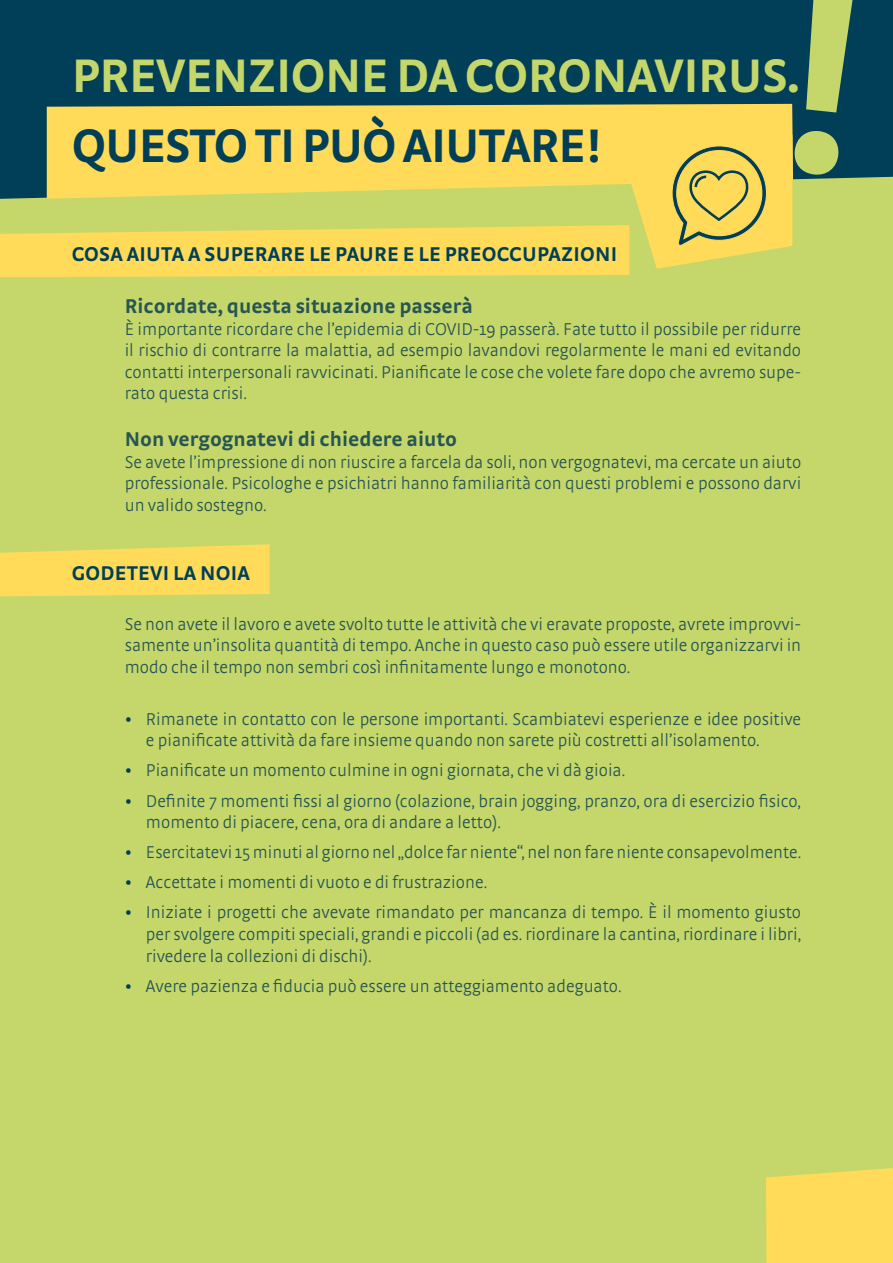
<style>
.page{position:relative;width:893px;height:1263px;background:#fff}
.page>*{position:absolute;margin:0;border:0;box-sizing:border-box;transform-origin:0 0}
.t1{font:700 49.5px "Strada OT";letter-spacing:-.01em;color:#c5d76a}
.t2{font:700 49.5px "Strada OT";letter-spacing:-.02em;color:#003f57}
.t3{font:700 21px "Strada OT";color:#275553}
.t4{font:700 21px "Strada OT";letter-spacing:.01em;color:#003f57}
.t5{font:300 18px/21.6px "Strada OT";color:#275553;text-align:justify}
.s1{font-weight:700;color:#003f57}
</style>
<div class="page">
<div style="left:0;top:129px;width:893px;height:1134px;background:#c5d76a"></div>
<div style="left:853px;top:0;width:40px;height:178px;background:#003f57"></div>
<svg style="left:0;top:544px;width:270px;height:52px;background:#f8da5a"></svg>
<div style="left:766px;top:1168px;width:127px;height:95px;background:#ffdb59"></div>
<svg style="left:0;top:0;width:853px;height:277px;background:#8e9b5b"></svg>
<h1 class="t1" style="left:72px;top:46px;width:729px">PREVENZIONE DA CORONAVIRUS.</h1>
<h1 class="t2" style="left:72px;top:115px;width:531px">QUESTO TI PUÒ AIUTARE!</h1>
<p class="t4" style="left:72px;top:241px;width:547px">COSA AIUTA A SUPERARE LE PAURE E LE PREOCCUPAZIONI</p>
<p class="t3" style="left:125px;top:293px;width:350px">Ricordate, questa situazione passerà</p>
<p class="t5" style="left:125px;top:318px;width:678px">È importante ricordare che l’epidemia di COVID-19 passerà. Fate tutto il possibile per ridurre il rischio di contrarre la malattia, ad esempio lavandovi regolarmente le mani ed evitando contatti interpersonali ravvicinati. Pianificate le cose che volete fare dopo che avremo supe&shy;rato questa crisi.</p>
<p class="t3" style="left:125px;top:427px;width:334px">Non vergognatevi di chiedere aiuto</p>
<p class="t5" style="left:125px;top:451px;width:678px">Se avete l’impressione di non riuscire a farcela da soli, non vergognatevi, ma cercate un aiuto professionale. Psicologhe e psichiatri hanno familiarità con questi problemi e possono darvi un valido sostegno.</p>
<p class="t4" style="left:72px;top:560px;width:180px">GODETEVI LA NOIA</p>
<p class="t5" style="left:125px;top:613px;width:678px">Se non avete il lavoro e avete svolto tutte le attività che vi eravate proposte, avrete improvvi&shy;samente un’insolita quantità di tempo. Anche in questo caso può essere utile organizzarvi in modo che il tempo non sembri così infinitamente lungo e monotono.</p>
<p class="t5" style="left:146px;top:708px;width:657px;text-indent:-21px"><span class="s1">•</span> Rimanete in contatto con le persone importanti. Scambiatevi esperienze e idee positive e pianificate attività da fare insieme quando non sarete più costretti all’isolamento.</p>
<p class="t5" style="left:125px;top:760px;width:502px"><span class="s1">•</span> Pianificate un momento culmine in ogni giornata, che vi dà gioia.</p>
<p class="t5" style="left:146px;top:790px;width:657px;text-indent:-21px"><span class="s1">•</span> Definite 7 momenti fissi al giorno (colazione, brain jogging, pranzo, ora di esercizio fisico, momento di piacere, cena, ora di andare a letto).</p>
<p class="t5" style="left:125px;top:842px;width:678px"><span class="s1">•</span> Esercitatevi 15 minuti al giorno nel „dolce far niente“, nel non fare niente consapevolmente.</p>
<p class="t5" style="left:125px;top:872px;width:364px"><span class="s1">•</span> Accettate i momenti di vuoto e di frustrazione.</p>
<p class="t5" style="left:146px;top:902px;width:657px;text-indent:-21px"><span class="s1">•</span> Iniziate i progetti che avevate rimandato per mancanza di tempo. È il momento giusto per svolgere compiti speciali, grandi e piccoli (ad es. riordinare la cantina, riordinare i libri, rivedere la collezioni di dischi).</p>
<p class="t5" style="left:125px;top:975px;width:498px"><span class="s1">•</span> Avere pazienza e fiducia può essere un atteggiamento adeguato.</p>
</div>
